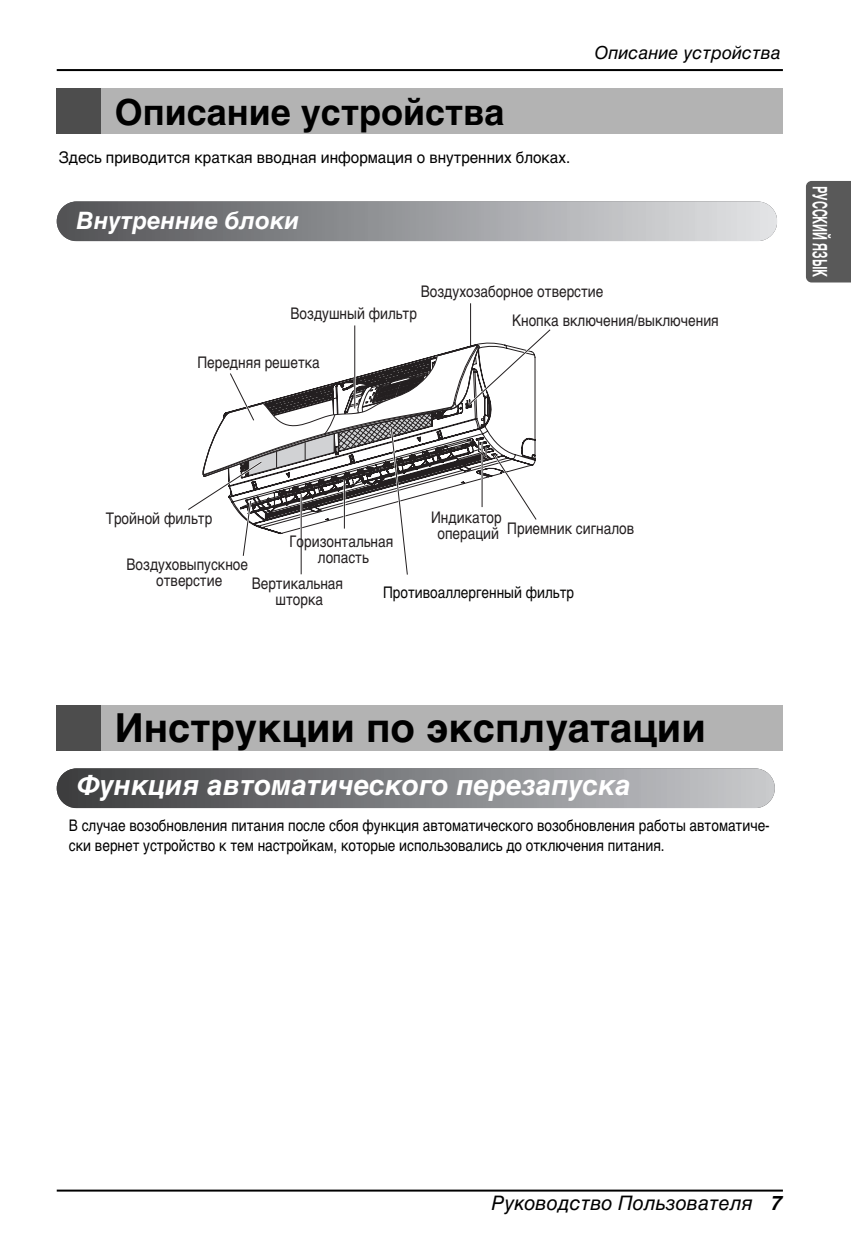
<style>
.page{position:relative;width:851px;height:1248px;background:#fff}
.page>*{position:absolute;margin:0;border:0;box-sizing:border-box;transform-origin:0 0}
.t1{font:700 40px "Helvetica";color:#000}
.t2{font:700 36px "Helvetica";color:#000}
.t3{font:italic 700 28px "Helvetica";color:#fff}
.t4{font:italic 700 24px "Helvetica";color:#fff}
.t5{font:italic 20px "Helvetica";color:#000}
.t6{font:700 20px "Helvetica";color:#fff;scale:.55 1}
.t7{font:italic 18px "Helvetica";color:#000}
.t8{font:16px/16px "Helvetica";color:#231f20;text-align:center;scale:.85 1}
.t9{font:16px/20px "Helvetica";color:#000;scale:.85 1}
.t10{font:16px "Helvetica";color:#000;scale:.95 1}
.t11{font:16px "Helvetica";color:#050504;scale:.85 1}
.s1{font-weight:700}
</style>
<div class="page">
<hr style="left:57px;top:69px;width:725px;height:2px;background:#000">
<hr style="left:57px;top:1189px;width:725px;height:2px;background:#000">
<div style="left:57px;top:88px;width:113px;height:45px;background:#4d4d4d"></div>
<div style="left:101px;top:88px;width:681px;height:45px;background:#b3b3b3"></div>
<div style="left:806px;top:181px;width:44px;height:101px;background:#595959"></div>
<div style="left:57px;top:201px;width:720px;height:40px;background:linear-gradient(to right,#515255,#e2e3e6);border-radius:20px"></div>
<hr style="left:470px;top:303px;width:1px;height:43px;background:#231f20">
<hr style="left:354px;top:325px;width:1px;height:83px;background:#231f20">
<svg style="left:188px;top:327px;width:363px;height:248px"></svg>
<div style="left:57px;top:705px;width:113px;height:45px;background:#4d4d4d"></div>
<div style="left:101px;top:705px;width:681px;height:45px;background:#b3b3b3"></div>
<div style="left:57px;top:768px;width:717px;height:40px;background:linear-gradient(to right,#3a3a3c,#c9cace);border-radius:20px"></div>
<h2 class="t2" style="left:115px;top:99px;width:391px">Описание устройства</h2>
<p class="t10" style="left:59px;top:152px;width:540px">Здесь приводится краткая вводная информация о внутренних блоках.</p>
<h3 class="t4" style="left:77px;top:212px;width:224px">Внутренние блоки</h3>
<p class="t7" style="left:594px;top:46px;width:188px">Описание устройства</p>
<p class="t8" style="left:421px;top:285px;width:216px">Воздухозаборное отверстие</p>
<p class="t8" style="left:290px;top:307px;width:150px">Воздушный фильтр</p>
<p class="t8" style="left:197px;top:356px;width:145px">Передняя решетка</p>
<p class="t8" style="left:512px;top:314px;width:245px">Кнопка включения/выключения</p>
<p class="t6" style="left:827px;top:186px;width:167px;rotate:90deg">РУССКИЙ ЯЗЫК</p>
<p class="t8" style="left:431px;top:511px;width:84px">Индикатор</p>
<p class="t8" style="left:106px;top:512px;width:127px">Тройной фильтр</p>
<p class="t8" style="left:437px;top:521px;width:233px">операций Приемник сигналов</p>
<p class="t8" style="left:289px;top:534px;width:124px">Горизонтальная лопасть</p>
<p class="t8" style="left:126px;top:557px;width:144px">Воздуховыпускное отверстие</p>
<p class="t8" style="left:252px;top:577px;width:109px">Вертикальная шторка</p>
<p class="t11" style="left:383px;top:586px;width:226px">Противоаллергенный фильтр</p>
<h1 class="t1" style="left:115px;top:712px;width:592px">Инструкции по эксплуатации</h1>
<h3 class="t3" style="left:77px;top:775px;width:555px">Функция автоматического перезапуска</h3>
<p class="t9" style="left:69px;top:817px;width:825px">В случае возобновления питания после сбоя функция автоматического возобновления работы автоматиче&shy;ски вернет устройство к тем настройкам, которые использовались до отключения питания.</p>
<p class="t5" style="left:491px;top:1195px;width:291px">Руководство Пользователя <span class="s1">7</span></p>
</div>
